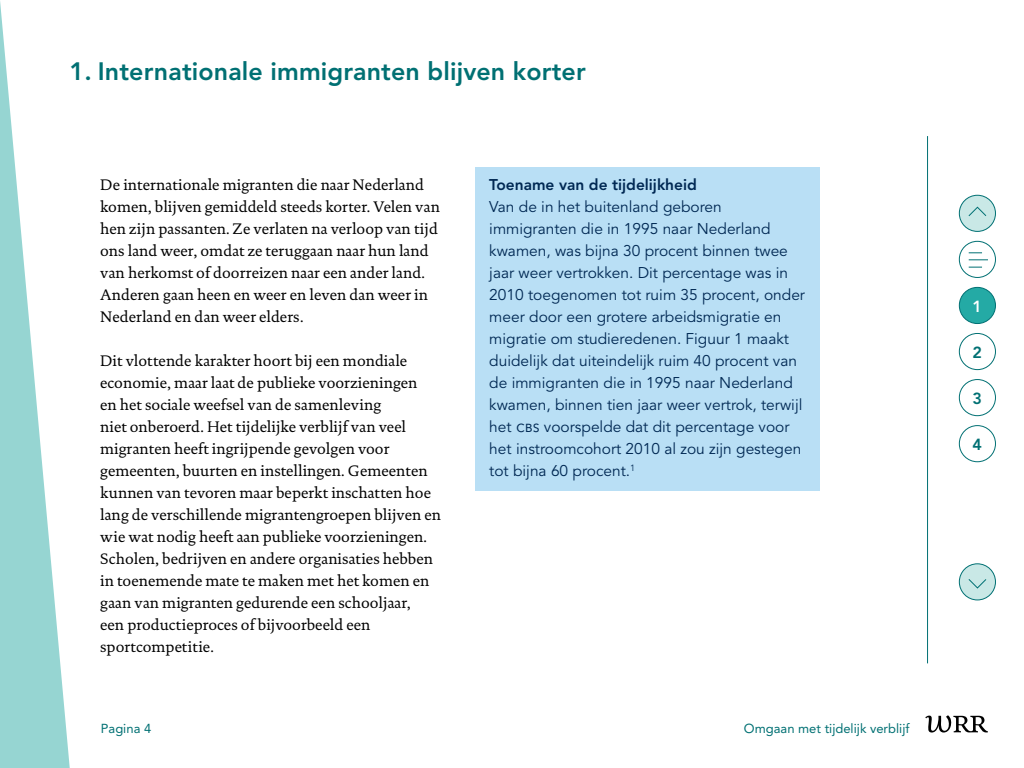
<style>
.page{position:relative;width:1024px;height:768px;background:#fff}
.page>*{position:absolute;margin:0;border:0;box-sizing:border-box;transform-origin:0 0}
.H2_Hoofdstuktitel{font:800 25px "Avenir LT Std";letter-spacing:.005em;color:#007073}
.t1{font:800 16px "Avenir LT Std";color:#007073}
.t2{font:800 16px "Avenir LT Std";color:#fff}
.P_Bodytekst{font:15.5px/22px "DTL Documenta TOT";color:#000}
.Kadertekst_blauw{font:15.5px/22px "Avenir LT Std";color:#002853}
.Kadertitel_blauw{font:800 15.5px "Avenir LT Std";color:#002853}
.t3{font:13px "Avenir LT Std";color:#007073}
.s1{font-family:"Avenir Next"}
</style>
<div class="page">
<svg style="left:0;top:1px;width:70px;height:767px"></svg>
<svg style="left:925px;top:715px;width:63px;height:17px"></svg>
<hr style="left:927px;top:136px;width:1px;height:527px;background:#007073">
<div style="left:959px;top:425px;width:37px;height:37px;border:1px solid #007073;border-radius:50%"></div>
<div style="left:959px;top:379px;width:37px;height:37px;border:1px solid #007073;border-radius:50%"></div>
<div style="left:959px;top:333px;width:37px;height:37px;border:1px solid #007073;border-radius:50%"></div>
<div style="left:959px;top:564px;width:36px;height:36px;background:#c9e8e6;border-radius:50%"></div>
<div style="left:959px;top:563px;width:37px;height:37px;border:1px solid #007073;border-radius:50%"></div>
<svg style="left:968px;top:579px;width:19px;height:10px"></svg>
<div style="left:959px;top:195px;width:36px;height:36px;background:#c9e8e6;border-radius:50%"></div>
<div style="left:959px;top:195px;width:37px;height:37px;border:1px solid #007073;border-radius:50%"></div>
<svg style="left:968px;top:206px;width:19px;height:11px"></svg>
<div style="left:959px;top:241px;width:37px;height:37px;border:1px solid #007073;border-radius:50%"></div>
<svg style="left:969px;top:259px;width:19px;height:1px"></svg>
<svg style="left:969px;top:252px;width:13px;height:1px"></svg>
<svg style="left:969px;top:267px;width:13px;height:1px"></svg>
<div style="left:959px;top:287px;width:36px;height:37px;background:#24aaa5;border-radius:50%"></div>
<div style="left:959px;top:287px;width:37px;height:37px;border:1px solid #007073;border-radius:50%"></div>
<div style="left:475px;top:167px;width:344px;height:38px;background:#b9dff5"></div>
<div style="left:475px;top:189px;width:344px;height:302px;background:#b9dff5"></div>
<h2 class="H2_Hoofdstuktitel" style="left:69px;top:57px;width:518px">1. Internationale immigranten blijven korter</h2>
<p class="P_Bodytekst" style="left:100px;top:174px;width:341px">De internationale migranten die naar Nederland komen, blijven gemiddeld steeds korter. Velen van hen zijn passanten. Ze verlaten na verloop van tijd ons land weer, omdat ze teruggaan naar hun land van herkomst of doorreizen naar een ander land.<br>Anderen gaan heen en weer en leven dan weer in Nederland en dan weer elders.</p>
<p class="P_Bodytekst" style="left:100px;top:350px;width:343px">Dit vlottende karakter hoort bij een mondiale economie, maar laat de publieke voorzieningen<br>en het sociale weefsel van de samenleving<br>niet onberoerd. Het tijdelijke verblijf van veel migranten heeft ingrijpende gevolgen voor gemeenten, buurten en instellingen. Gemeenten kunnen van tevoren maar beperkt inschatten hoe lang de verschillende migrantengroepen blijven en wie wat nodig heeft aan publieke voorzieningen.<br>Scholen, bedrijven en andere organisaties hebben in toenemende mate te maken met het komen en gaan van migranten gedurende een schooljaar,<br>een productieproces of bijvoorbeeld een sportcompetitie.</p>
<p class="Kadertitel_blauw" style="left:489px;top:175px;width:209px">Toename van de tijdelijkheid</p>
<p class="Kadertekst_blauw" style="left:489px;top:196px;width:317px">Van de in het buitenland geboren immigranten die in 1995 naar Nederland kwamen, was bijna 30 procent binnen twee jaar weer vertrokken. Dit percentage was in 2010 toegenomen tot ruim 35 procent, onder meer door een grotere arbeidsmigratie en migratie om studieredenen. Figuur 1 maakt duidelijk dat uiteindelijk ruim 40 procent van de immigranten die in 1995 naar Nederland kwamen, binnen tien jaar weer vertrok, terwijl het <span class="s1">cbs</span> voorspelde dat dit percentage voor het instroomcohort 2010 al zou zijn gestegen tot bijna 60 procent.<sup>1</sup></p>
<p class="t3" style="left:101px;top:721px;width:52px">Pagina 4</p>
<p class="t3" style="left:744px;top:721px;width:167px">Omgaan met tijdelijk verblijf</p>
<p class="t2" style="left:972px;top:296px;width:11px">1</p>
<p class="t1" style="left:972px;top:343px;width:11px">2</p>
<p class="t1" style="left:972px;top:389px;width:11px">3</p>
<p class="t1" style="left:972px;top:435px;width:11px">4</p>
</div>
